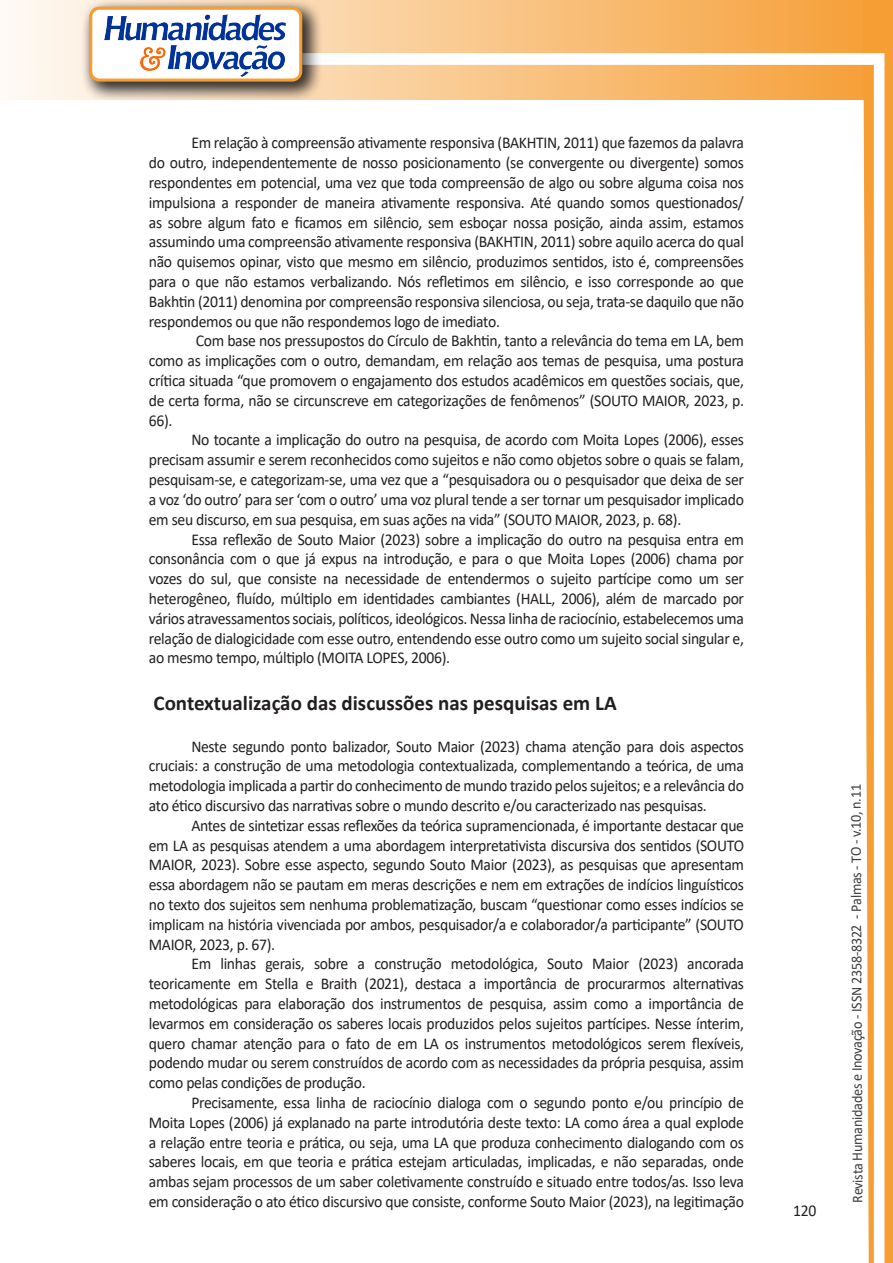
<style>
.page{position:relative;width:893px;height:1263px;background:#fff}
.page>*{position:absolute;margin:0;border:0;box-sizing:border-box;transform-origin:0 0}
.Titulo_2{font:700 21px "Calibri";color:#231f20}
.texto{font:16.5px/19.8px "Calibri";letter-spacing:-.02em;color:#231f20;text-align:justify;scale:.95 1}
.t1{font:15px "Calibri";letter-spacing:-.025em;color:#3e3e3f;scale:.95 1}
</style>
<div class="page">
<svg style="left:5px;top:0;width:858px;height:100px;background:#f9c484"></svg>
<div style="left:302px;top:53px;width:582px;height:12px;background:#fff;border:2px solid #fff"></div>
<svg style="left:863px;top:0;width:30px;height:1263px"></svg>
<div style="left:81px;top:0;width:241px;height:102px;background:#231f20;opacity:.75"></div>
<div style="left:91px;top:8px;width:210px;height:72px;background:#fff;border-radius:9px"></div>
<img style="left:104px;top:14px;width:181px;height:62px">
<div style="left:89px;top:7px;width:213px;height:75px;border:3px solid #f69e34;border-radius:9px"></div>
<p class="texto" style="left:149px;top:133px;width:628px;text-indent:43px">Em relação à compreensão ativamente responsiva (BAKHTIN, 2011) que fazemos da palavra do outro, independentemente de nosso posicionamento (se convergente ou divergente) somos respondentes em potencial, uma vez que toda compreensão de algo ou sobre alguma coisa nos impulsiona a responder de maneira ativamente responsiva. Até quando somos questionados/ as sobre algum fato e ficamos em silêncio, sem esboçar nossa posição, ainda assim, estamos assumindo uma compreensão ativamente responsiva (BAKHTIN, 2011) sobre aquilo acerca do qual não quisemos opinar, visto que mesmo em silêncio, produzimos sentidos, isto é, compreensões para o que não estamos verbalizando. Nós refletimos em silêncio, e isso corresponde ao que Bakhtin (2011) denomina por compreensão responsiva silenciosa, ou seja, trata-se daquilo que não respondemos ou que não respondemos logo de imediato.</p>
<p class="texto" style="left:149px;top:331px;width:628px;text-indent:47px">Com base nos pressupostos do Círculo de Bakhtin, tanto a relevância do tema em LA, bem como as implicações com o outro, demandam, em relação aos temas de pesquisa, uma postura crítica situada “que promovem o engajamento dos estudos acadêmicos em questões sociais, que, de certa forma, não se circunscreve em categorizações de fenômenos” (SOUTO MAIOR, 2023, p.<br>66).</p>
<p class="texto" style="left:149px;top:430px;width:628px;text-indent:43px">No tocante a implicação do outro na pesquisa, de acordo com Moita Lopes (2006), esses precisam assumir e serem reconhecidos como sujeitos e não como objetos sobre o quais se falam, pesquisam-se, e categorizam-se, uma vez que a “pesquisadora ou o pesquisador que deixa de ser a voz ‘do outro’ para ser ‘com o outro’ uma voz plural tende a ser tornar um pesquisador implicado em seu discurso, em sua pesquisa, em suas ações na vida” (SOUTO MAIOR, 2023, p. 68).</p>
<p class="texto" style="left:149px;top:529px;width:628px;text-indent:43px">Essa reflexão de Souto Maior (2023) sobre a implicação do outro na pesquisa entra em consonância com o que já expus na introdução, e para o que Moita Lopes (2006) chama por vozes do sul, que consiste na necessidade de entendermos o sujeito partícipe como um ser heterogêneo, fluído, múltiplo em identidades cambiantes (HALL, 2006), além de marcado por vários atravessamentos sociais, políticos, ideológicos. Nessa linha de raciocínio, estabelecemos uma relação de dialogicidade com esse outro, entendendo esse outro como um sujeito social singular e, ao mesmo tempo, múltiplo (MOITA LOPES, 2006).</p>
<p class="Titulo_2" style="left:154px;top:688px;width:465px">Contextualização das discussões nas pesquisas em LA</p>
<p class="texto" style="left:149px;top:736px;width:628px;text-indent:43px">Neste segundo ponto balizador, Souto Maior (2023) chama atenção para dois aspectos cruciais: a construção de uma metodologia contextualizada, complementando a teórica, de uma metodologia implicada a partir do conhecimento de mundo trazido pelos sujeitos; e a relevância do ato ético discursivo das narrativas sobre o mundo descrito e/ou caracterizado nas pesquisas.</p>
<p class="texto" style="left:149px;top:815px;width:628px;text-indent:43px">Antes de sintetizar essas reflexões da teórica supramencionada, é importante destacar que em LA as pesquisas atendem a uma abordagem interpretativista discursiva dos sentidos (SOUTO MAIOR, 2023). Sobre esse aspecto, segundo Souto Maior (2023), as pesquisas que apresentam essa abordagem não se pautam em meras descrições e nem em extrações de indícios linguísticos no texto dos sujeitos sem nenhuma problematização, buscam “questionar como esses indícios se implicam na história vivenciada por ambos, pesquisador/a e colaborador/a participante” (SOUTO MAIOR, 2023, p. 67).</p>
<p class="texto" style="left:149px;top:953px;width:628px;text-indent:43px">Em linhas gerais, sobre a construção metodológica, Souto Maior (2023) ancorada teoricamente em Stella e Braith (2021), destaca a importância de procurarmos alternativas metodológicas para elaboração dos instrumentos de pesquisa, assim como a importância de levarmos em consideração os saberes locais produzidos pelos sujeitos partícipes. Nesse ínterim, quero chamar atenção para o fato de em LA os instrumentos metodológicos serem flexíveis, podendo mudar ou serem construídos de acordo com as necessidades da própria pesquisa, assim como pelas condições de produção.</p>
<p class="texto" style="left:149px;top:1092px;width:628px;text-indent:43px">Precisamente, essa linha de raciocínio dialoga com o segundo ponto e/ou princípio de Moita Lopes (2006) já explanado na parte introdutória deste texto: LA como área a qual explode a relação entre teoria e prática, ou seja, uma LA que produza conhecimento dialogando com os saberes locais, em que teoria e prática estejam articuladas, implicadas, e não separadas, onde ambas sejam processos de um saber coletivamente construído e situado entre todos/as. Isso leva em consideração o ato ético discursivo que consiste, conforme Souto Maior (2023), na legitimação</p>
<p class="texto" style="left:793px;top:1200px;width:26px">120</p>
<p class="t1" style="left:846px;top:1203px;width:442px;rotate:-90deg">Revista Humanidades e Inovação - ISSN 2358-8322 - Palmas - TO - v.10, n.11</p>
</div>
